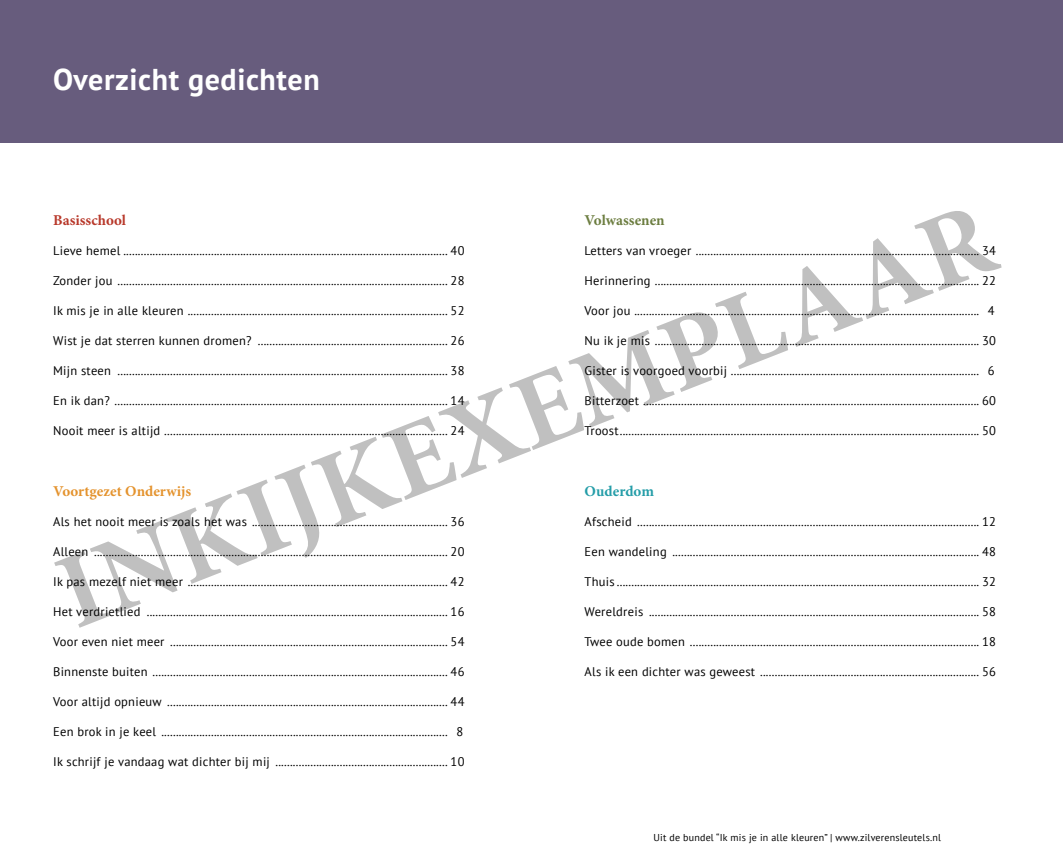
<style>
.page{position:relative;width:1063px;height:862px;background:#fff}
.page>*{position:absolute;margin:0;border:0;box-sizing:border-box;transform-origin:0 0}
.t1{font:700 107.5px "Minion Pro";color:#000}
.t2{font:700 30px "PT Sans";letter-spacing:.02em;color:#fff}
.t3{font:700 15px "Minion Pro";color:#e4932e}
.t4{font:700 15px "Minion Pro";color:#b8392b}
.t5{font:700 15px "Minion Pro";color:#6c7d40}
.t6{font:700 15px "Minion Pro";letter-spacing:.005em;color:#249da8}
.t7{font:12.5px "PT Sans";letter-spacing:.02em;color:#000}
.t8{font:10px "PT Sans";letter-spacing:.02em;color:#000}
</style>
<div class="page">
<div style="left:0;top:0;width:1063px;height:143px;background:#675c7d"></div>
<h2 class="t2" style="left:53px;top:60px;width:268px">Overzicht gedichten</h2>
<h1 class="t1" style="left:35px;top:523px;width:996px;rotate:-21deg">INKIJKEXEMPLAAR</h1>
<p class="t4" style="left:53px;top:210px;width:74px">Basisschool</p>
<p class="t7" style="left:53px;top:243px;width:413px">Lieve hemel ............................................................................................................... 40</p>
<p class="t7" style="left:53px;top:273px;width:413px">Zonder jou ................................................................................................................. 28</p>
<p class="t7" style="left:53px;top:303px;width:413px">Ik mis je in alle kleuren ......................................................................................... 52</p>
<p class="t7" style="left:53px;top:333px;width:413px">Wist je dat sterren kunnen dromen? ................................................................. 26</p>
<p class="t7" style="left:53px;top:363px;width:413px">Mijn steen ................................................................................................................. 38</p>
<p class="t7" style="left:53px;top:393px;width:413px">En ik dan? .................................................................................................................. 14</p>
<p class="t7" style="left:53px;top:423px;width:413px">Nooit meer is altijd ................................................................................................. 24</p>
<p class="t5" style="left:585px;top:210px;width:82px">Volwassenen</p>
<p class="t7" style="left:585px;top:243px;width:413px">Letters van vroeger ................................................................................................. 34</p>
<p class="t7" style="left:585px;top:273px;width:413px">Herinnering ............................................................................................................... 22</p>
<p class="t7" style="left:585px;top:303px;width:411px">Voor jou ...................................................................................................................... 4</p>
<p class="t7" style="left:585px;top:333px;width:413px">Nu ik je mis ............................................................................................................... 30</p>
<p class="t7" style="left:585px;top:363px;width:412px">Gister is voorgoed voorbij ..................................................................................... 6</p>
<p class="t7" style="left:585px;top:393px;width:413px">Bitterzoet ................................................................................................................... 60</p>
<p class="t7" style="left:585px;top:423px;width:413px">Troost........................................................................................................................... 50</p>
<p class="t3" style="left:53px;top:480px;width:140px">Voortgezet Onderwijs</p>
<p class="t7" style="left:53px;top:513px;width:413px">Als het nooit meer is zoals het was ................................................................... 36</p>
<p class="t7" style="left:53px;top:543px;width:413px">Alleen ......................................................................................................................... 20</p>
<p class="t7" style="left:53px;top:573px;width:413px">Ik pas mezelf niet meer ......................................................................................... 42</p>
<p class="t7" style="left:53px;top:603px;width:413px">Het verdrietlied ....................................................................................................... 16</p>
<p class="t7" style="left:53px;top:633px;width:413px">Voor even niet meer ............................................................................................... 54</p>
<p class="t7" style="left:53px;top:663px;width:413px">Binnenste buiten ..................................................................................................... 46</p>
<p class="t7" style="left:53px;top:693px;width:413px">Voor altijd opnieuw ................................................................................................ 44</p>
<p class="t7" style="left:53px;top:723px;width:412px">Een brok in je keel .................................................................................................. 8</p>
<p class="t7" style="left:53px;top:753px;width:413px">Ik schrijf je vandaag wat dichter bij mij ........................................................... 10</p>
<p class="t6" style="left:585px;top:480px;width:71px">Ouderdom</p>
<p class="t7" style="left:585px;top:513px;width:413px">Afscheid ..................................................................................................................... 12</p>
<p class="t7" style="left:585px;top:543px;width:413px">Een wandeling ......................................................................................................... 48</p>
<p class="t7" style="left:585px;top:573px;width:413px">Thuis ............................................................................................................................ 32</p>
<p class="t7" style="left:585px;top:603px;width:413px">Wereldreis ................................................................................................................. 58</p>
<p class="t7" style="left:585px;top:633px;width:413px">Twee oude bomen ................................................................................................... 18</p>
<p class="t7" style="left:585px;top:663px;width:413px">Als ik een dichter was geweest ........................................................................... 56</p>
<p class="t8" style="left:653px;top:830px;width:289px">Uit de bundel “Ik mis je in alle kleuren” | www.zilverensleutels.nl</p>
</div>
